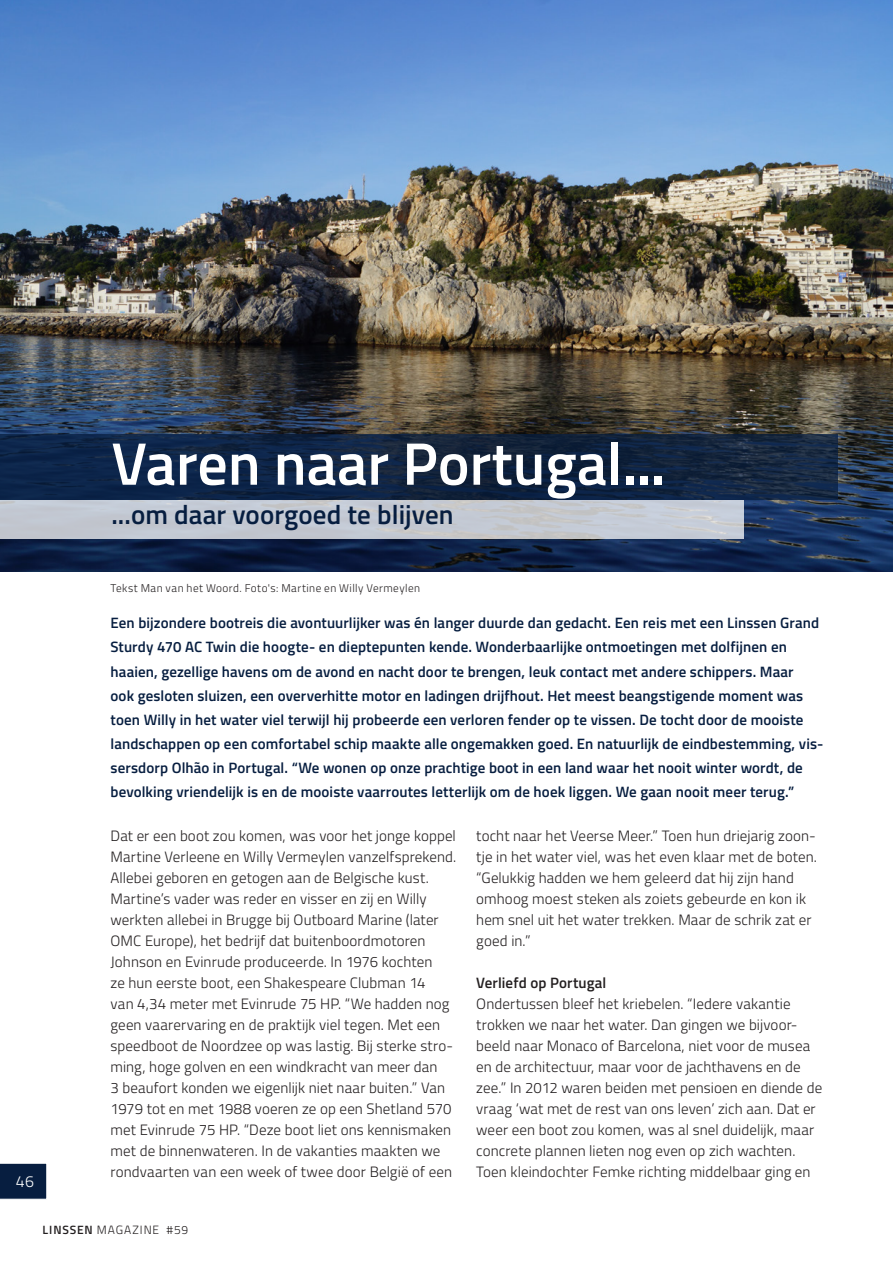
<style>
.page{position:relative;width:893px;height:1263px;background:#fff}
.page>*{position:absolute;margin:0;border:0;box-sizing:border-box;transform-origin:0 0}
.t1{font:600 60px "Titillium Web";color:#fff}
.t2{font:600 27px "Titillium Web";letter-spacing:.005em;color:#071e40}
.t3{font:300 16.05px "Titillium Web";color:#fff}
.SP_plattetekst{font:300 15px/21px "Titillium Web";letter-spacing:.005em;color:#231f20}
.SP_plattetekst-2{font:600 15px/24px "Titillium Web";letter-spacing:.005em;color:#071e40}
.SP_plattetekst-3{font:600 15px "Titillium Web";letter-spacing:.005em;color:#231f20}
.t4{font:300 12px "Titillium Web";letter-spacing:.075em;color:#231f20}
.t5{font:300 11.25px "Titillium Web";letter-spacing:.04em;color:#231f20}
.s1{font-weight:600}
</style>
<div class="page">
<img style="left:0;top:0;width:893px;height:572px">
<svg style="left:0;top:434px;width:838px;height:66px"></svg>
<svg style="left:0;top:500px;width:744px;height:38px;fill:#c4c9d3"></svg>
<svg style="left:0;top:1163px;width:47px;height:36px"></svg>
<p class="t1" style="left:111px;top:419px;width:555px">Varen naar Portugal...</p>
<p class="t2" style="left:111px;top:495px;width:344px">...om daar voorgoed te blijven</p>
<p class="t3" style="left:16px;top:1170px;width:20px">46</p>
<p class="t5" style="left:111px;top:580px;width:311px">Tekst Man van het Woord. Foto's: Martine en Willy Vermeylen</p>
<p class="SP_plattetekst-2" style="left:111px;top:610px;width:714px">Een bijzondere bootreis die avontuurlijker was én langer duurde dan gedacht. Een reis met een Linssen Grand Sturdy 470 AC Twin die hoogte- en dieptepunten kende. Wonderbaarlijke ontmoetingen met dolfijnen en haaien, gezellige havens om de avond en nacht door te brengen, leuk contact met andere schippers. Maar<br>ook gesloten sluizen, een oververhitte motor en ladingen drijfhout. Het meest beangstigende moment was toen Willy in het water viel terwijl hij probeerde een verloren fender op te vissen. De tocht door de mooiste landschappen op een comfortabel schip maakte alle ongemakken goed. En natuurlijk de eindbestemming, vis&shy;sersdorp Olhão in Portugal. “We wonen op onze prachtige boot in een land waar het nooit winter wordt, de bevolking vriendelijk is en de mooiste vaarroutes letterlijk om de hoek liggen. We gaan nooit meer terug.”</p>
<p class="SP_plattetekst" style="left:476px;top:824px;width:342px">tocht naar het Veerse Meer.” Toen hun driejarig zoon&shy;tje in het water viel, was het even klaar met de boten. “Gelukkig hadden we hem geleerd dat hij zijn hand omhoog moest steken als zoiets gebeurde en kon ik hem snel uit het water trekken. Maar de schrik zat er goed in.”</p>
<p class="SP_plattetekst-3" style="left:476px;top:971px;width:131px">Verliefd op Portugal</p>
<p class="SP_plattetekst" style="left:476px;top:992px;width:347px">Ondertussen bleef het kriebelen. “Iedere vakantie trokken we naar het water. Dan gingen we bijvoor&shy;beeld naar Monaco of Barcelona, niet voor de musea en de architectuur, maar voor de jachthavens en de zee.” In 2012 waren beiden met pensioen en diende de vraag ‘wat met de rest van ons leven’ zich aan. Dat er weer een boot zou komen, was al snel duidelijk, maar concrete plannen lieten nog even op zich wachten.<br>Toen kleindochter Femke richting middelbaar ging en</p>
<p class="SP_plattetekst" style="left:111px;top:824px;width:347px">Dat er een boot zou komen, was voor het jonge koppel Martine Verleene en Willy Vermeylen vanzelfsprekend.<br>Allebei geboren en getogen aan de Belgische kust.<br>Martine’s vader was reder en visser en zij en Willy werkten allebei in Brugge bij Outboard Marine (later OMC Europe), het bedrijf dat buitenboordmotoren Johnson en Evinrude produceerde. In 1976 kochten<br>ze hun eerste boot, een Shakespeare Clubman 14<br>van 4,34 meter met Evinrude 75 HP. “We hadden nog geen vaarervaring en de praktijk viel tegen. Met een speedboot de Noordzee op was lastig. Bij sterke stro&shy;ming, hoge golven en een windkracht van meer dan<br>3 beaufort konden we eigenlijk niet naar buiten.” Van 1979 tot en met 1988 voeren ze op een Shetland 570 met Evinrude 75 HP. “Deze boot liet ons kennismaken met de binnenwateren. In de vakanties maakten we rondvaarten van een week of twee door België of een</p>
<p class="t4" style="left:43px;top:1221px;width:147px"><span class="s1">LINSSEN</span> MAGAZINE #59</p>
</div>
